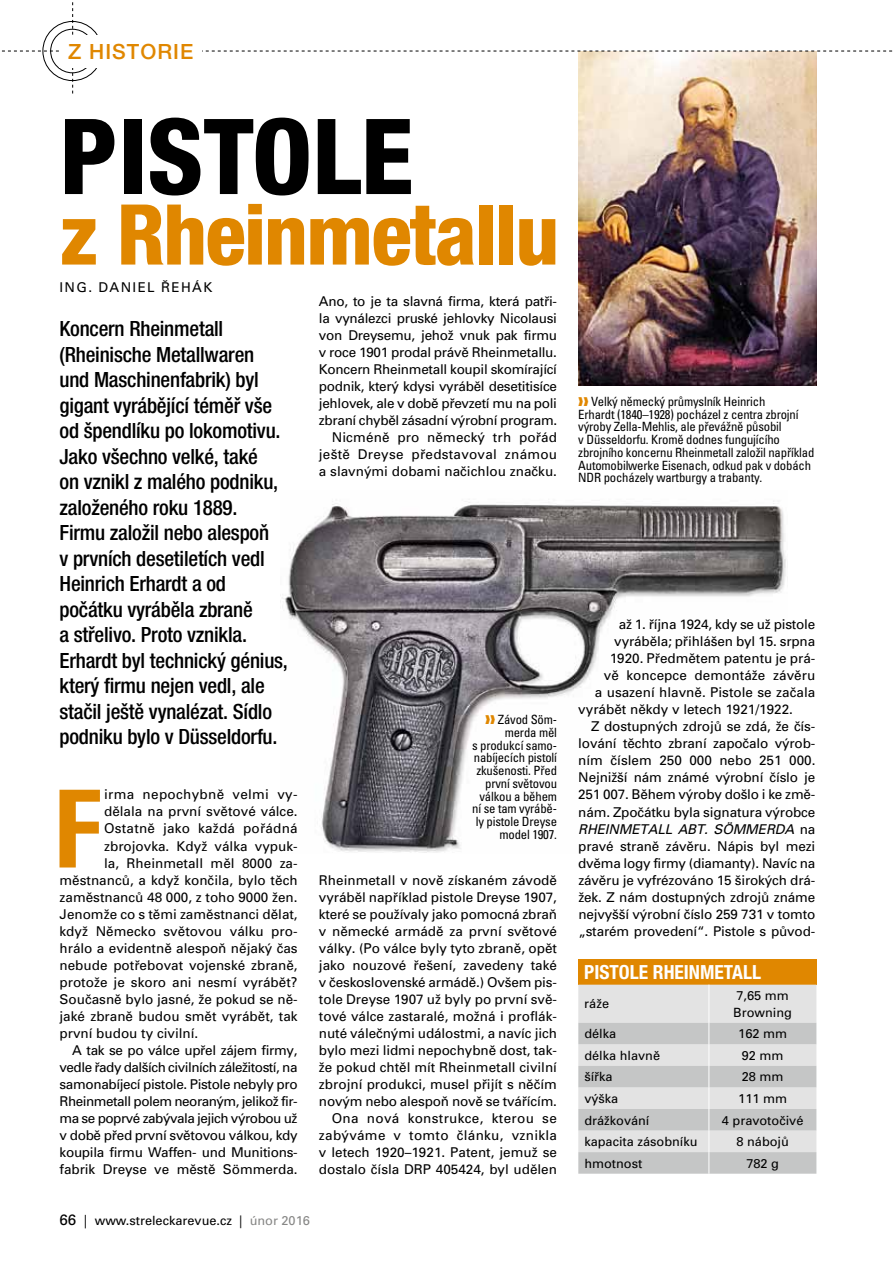
<style>
.page{position:relative;width:893px;height:1263px;background:#fff}
.page>*{position:absolute;margin:0;border:0;box-sizing:border-box;transform-origin:0 0}
.t1{font:700 condensed 107.7px "Univers CE";color:#e08700}
.t2{font:800 condensed 105px "Helvetica Neue LT Pro";color:#000}
.t3{font:800 condensed 84px "Helvetica Neue LT Pro";letter-spacing:-.02em;color:#e08700}
.t4{font:500 condensed 21px/25.5px "Helvetica Neue LT Pro";letter-spacing:-.01em;color:#000}
.t5{font:500 21px "Helvetica Neue LT Pro";letter-spacing:.05em;color:#e08700}
.t6{font:700 condensed 19.5px "Helvetica Neue LT Pro";color:#fff}
.t7{font:13.5px/17px "Univers CE";letter-spacing:-.005em;color:#000;text-align:right}
.t8{font:13.5px "Univers CE";letter-spacing:-.035em;color:#000}
.t9{font:13.5px "Univers CE";letter-spacing:-.025em;color:#000}
.t10{font:italic 13.5px "Univers CE";letter-spacing:-.01em;color:#000}
.t11{font:13.5px "Univers CE";letter-spacing:.02em;color:#000}
.t12{font:13.5px "Univers CE";letter-spacing:.025em;color:#000}
.t13{font:13.5px "Univers CE";letter-spacing:.1em;color:#000}
.t14{font:condensed 12.75px/12.8px "Univers CE";letter-spacing:-.015em;color:#000}
.t15{font:12.75px/16.5px "Univers CE";color:#000}
.s1{font-size:15px}
.s2{font-size:13.5px}
.s3{color:#878786}
.s4{font-style:normal}
</style>
<div class="page">
<img style="left:282px;top:501px;width:504px;height:352px">
<div style="left:578px;top:959px;width:238px;height:26px;background:#e08700"></div>
<svg style="left:578px;top:985px;width:238px;height:189px;background:#d5d6d6"></svg>
<img style="left:578px;top:94px;width:238px;height:292px">
<svg style="left:2px;top:2px;width:891px;height:92px"></svg>
<div style="left:60px;top:35px;width:142px;height:32px;background:#fff"></div>
<svg style="left:486px;top:715px;width:9px;height:9px"></svg>
<h3 class="t5" style="left:68px;top:39px;width:127px">Z HISTORIE</h3>
<h2 class="t2" style="left:60px;top:92px;width:355px">Pistole</h2>
<h3 class="t3" style="left:60px;top:183px;width:501px">z Rheinmetallu</h3>
<p class="t13" style="left:60px;top:280px;width:154px">Ing. Daniel ŘEHÁK</p>
<p class="t4" style="left:60px;top:316px;width:230px">Koncern Rheinmetall (Rheinische Metallwaren und Maschinenfabrik) byl gigant vyrábějící téměř vše od špendlíku po lokomotivu.<br>Jako všechno velké, také<br>on vznikl z malého podniku, založeného roku 1889.<br>Firmu založil nebo alespoň<br>v prvních desetiletích vedl<br>Heinrich Erhardt a od počátku vyráběla zbraně<br>a střelivo. Proto vznikla.<br>Erhardt byl technický génius, který firmu nejen vedl, ale stačil ještě vynalézat. Sídlo podniku bylo v Düsseldorfu.</p>
<p class="t7" style="left:319px;top:293px;width:240px">Ano, to je ta slavná firma, která patři&shy;la vynálezci pruské jehlovky N icolausi von Dreysemu, jehož vnuk pak firmu v roce 1901 prodal právě Rheinmetallu.<br>Koncern Rheinmetall koupil skomírající podnik, který kdysi vyráběl desetitisíce jehlovek, ale v době převzetí mu na poli zbraní chyběl zásadní výrobní program.<br>N icméně pro německý trh pořád ještě Dreyse představoval známou a slavnými dobami načichlou značku.</p>
<p class="t14" style="left:472px;top:713px;width:86px;text-align:right">Závod Söm‑ merda měl<br>s produkcí samo‑ nabíjecích pistolí zkušenosti. Před první světovou válkou a během ní se tam vyrábě‑ ly pistole Dreyse model 1907.</p>
<h1 class="t1" style="left:53px;top:769px;width:49px">F</h1>
<p class="t12" style="left:104px;top:787px;width:195px">irma nepochybně velmi vy-</p>
<p class="t7" style="left:104px;top:803px;width:195px">dělala na první světové válce.</p>
<p class="t11" style="left:104px;top:821px;width:195px">Ostatně jako každá pořádná</p>
<p class="t7" style="left:104px;top:837px;width:195px">zbrojovka. Když válka vypuk-</p>
<p class="t7" style="left:104px;top:854px;width:195px">la, Rheinmetall měl 8000 za-</p>
<p class="t7" style="left:60px;top:871px;width:240px">městnanců, a když končila, bylo těch</p>
<p class="t7" style="left:60px;top:888px;width:240px">zaměstnanců 48 000, z toho 9000 žen.</p>
<p class="t7" style="left:60px;top:905px;width:240px">Jenomže co s těmi zaměstnanci dělat,</p>
<p class="t7" style="left:60px;top:922px;width:240px">když N ěmecko světovou válku pro-</p>
<p class="t7" style="left:60px;top:939px;width:240px">hrálo a evidentně alespoň nějaký čas</p>
<p class="t7" style="left:60px;top:956px;width:240px">nebude potřebovat vojenské zbraně,</p>
<p class="t7" style="left:60px;top:974px;width:240px">protože je skoro ani nesmí vyrábět?</p>
<p class="t7" style="left:60px;top:991px;width:240px">Současně bylo jasné, že pokud se ně-</p>
<p class="t7" style="left:60px;top:1008px;width:240px">jaké zbraně budou smět vyrábět, tak</p>
<p class="t7" style="left:60px;top:1025px;width:140px">první budou ty civilní.</p>
<p class="t7" style="left:72px;top:1042px;width:227px">A tak se po válce upřel zájem firmy,</p>
<p class="t8" style="left:60px;top:1059px;width:239px">vedle řady dalších civilních záležitostí, na</p>
<p class="t9" style="left:60px;top:1076px;width:240px">samonabíjecí pistole. Pistole nebyly pro</p>
<p class="t8" style="left:60px;top:1093px;width:240px">Rheinmetall polem neoraným, jelikož fir-</p>
<p class="t8" style="left:60px;top:1110px;width:239px">ma se poprvé zabývala jejich výrobou už</p>
<p class="t7" style="left:60px;top:1127px;width:240px">v době před první světovou válkou, kdy</p>
<p class="t7" style="left:60px;top:1144px;width:238px">koupila firmu Waffen- und Munitions-</p>
<p class="t7" style="left:60px;top:1161px;width:240px">fabrik Dreyse ve městě Sömmerda.</p>
<p class="t7" style="left:319px;top:871px;width:240px">Rheinmetall v nově získaném závodě vyráběl například pistole Dreyse 1907, které se používaly jako pomocná zbraň v německé armádě za první světové války. (Po válce byly tyto zbraně, opět jako nouzové řešení, zavedeny také v československé armádě.) Ovšem pis&shy;tole Dreyse 1907 už byly po první svě&shy;tové válce zastaralé, možná i proflák&shy;nuté válečnými událostmi, a navíc jich bylo mezi lidmi nepochybně dost, tak&shy;že pokud chtěl mít Rheinmetall civilní zbrojní produkci, musel přijít s něčím novým nebo alespoň nově se tvářícím.<br>Ona nová konstrukce, kterou se zabýváme v tomto článku, vznikla v letech 1920–1921. Patent, jemuž se dostalo čísla DRP 405424, byl udělen</p>
<p class="t15" style="left:60px;top:1212px;width:252px"><span class="s1">66</span> <span class="s2">|</span> www.streleckarevue.cz | <span class="s3">únor 2016</span></p>
<p class="t14" style="left:578px;top:395px;width:238px;text-indent:13px">Velký německý průmyslník Heinrich<br>Erhardt (1840–1928) pocházel z centra zbrojní výroby Zella‑Mehlis, ale převážně působil<br>v Düsseldorfu. Kromě dodnes fungujícího zbrojního koncernu Rheinmetall založil například Automobilwerke Eisenach, odkud pak v dobách NDR pocházely wartburgy a trabanty.</p>
<p class="t7" style="left:619px;top:616px;width:198px">až 1. října 1924, kdy se už pistole</p>
<p class="t7" style="left:614px;top:633px;width:202px">vyráběla; přihlášen byl 15. srpna</p>
<p class="t7" style="left:610px;top:650px;width:207px">1920. Předmětem patentu je prá-</p>
<p class="t7" style="left:604px;top:667px;width:213px">vě koncepce demontáže závěru</p>
<p class="t7" style="left:595px;top:684px;width:222px">a usazení hlavně. Pistole se začala</p>
<p class="t7" style="left:578px;top:701px;width:216px">vyrábět někdy v letech 1921/1922.</p>
<p class="t7" style="left:591px;top:718px;width:226px">Z dostupných zdrojů se zdá, že čís-</p>
<p class="t7" style="left:578px;top:735px;width:239px">lování těchto zbraní započalo výrob-</p>
<p class="t7" style="left:578px;top:752px;width:239px">ním číslem 250 000 nebo 251 000.</p>
<p class="t7" style="left:578px;top:769px;width:239px">Nejnižší nám známé výrobní číslo je</p>
<p class="t7" style="left:578px;top:786px;width:239px">251 007. Během výroby došlo i ke změ-</p>
<p class="t7" style="left:578px;top:803px;width:239px">nám. Zpočátku byla signatura výrobce</p>
<p class="t10" style="left:578px;top:821px;width:238px">RHEINMETALL ABT. SÖMMERDA <span class="s4">na</span></p>
<p class="t7" style="left:578px;top:837px;width:238px">pravé straně závěru. N ápis byl mezi</p>
<p class="t7" style="left:578px;top:854px;width:238px">dvěma logy firmy (diamanty). N avíc na</p>
<p class="t7" style="left:578px;top:871px;width:239px">závěru je vyfrézováno 15 širokých drá-</p>
<p class="t7" style="left:578px;top:888px;width:238px">žek. Z nám dostupných zdrojů známe</p>
<p class="t7" style="left:578px;top:905px;width:239px">nejvyšší výrobní číslo 259 731 v tomto</p>
<p class="t7" style="left:578px;top:922px;width:239px">„starém provedení“. Pistole s původ-</p>
<h3 class="t6" style="left:584px;top:960px;width:178px">PISTOLE RHEINMETALL</h3>
<p class="t15" style="left:584px;top:996px;width:26px">ráže</p>
<p class="t15" style="left:733px;top:988px;width:60px">7,65 mm<br>Browning</p>
<p class="t15" style="left:584px;top:1026px;width:33px">délka</p>
<p class="t15" style="left:738px;top:1026px;width:50px">162 mm</p>
<p class="t15" style="left:584px;top:1047px;width:77px">délka hlavně</p>
<p class="t15" style="left:742px;top:1047px;width:43px">92 mm</p>
<p class="t15" style="left:584px;top:1069px;width:30px">šířka</p>
<p class="t15" style="left:742px;top:1069px;width:43px">28 mm</p>
<p class="t15" style="left:584px;top:1090px;width:36px">výška</p>
<p class="t15" style="left:738px;top:1090px;width:50px">111 mm</p>
<p class="t15" style="left:584px;top:1112px;width:67px">drážkování</p>
<p class="t15" style="left:722px;top:1112px;width:83px">4 pravotočivé</p>
<p class="t15" style="left:584px;top:1133px;width:115px">kapacita zásobníku</p>
<p class="t15" style="left:736px;top:1133px;width:54px">8 nábojů</p>
<p class="t15" style="left:584px;top:1155px;width:60px">hmotnost</p>
<p class="t15" style="left:746px;top:1155px;width:34px">782 g</p>
</div>
